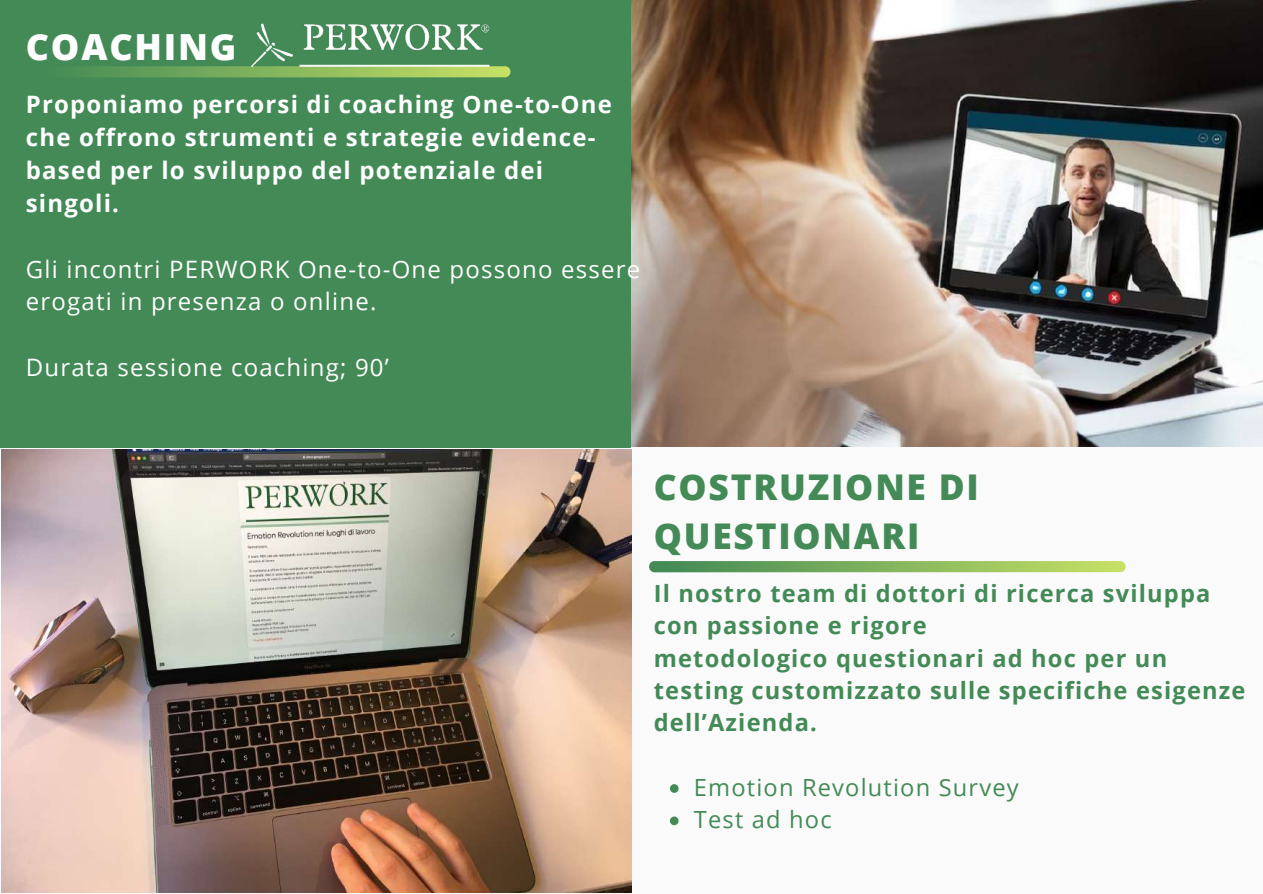
<style>
.page{position:relative;width:1263px;height:894px;background:#fff}
.page>*{position:absolute;margin:0;border:0;box-sizing:border-box;transform-origin:0 0}
.t1{font:800 36px "Open Sans";letter-spacing:.05em;color:#fdfefd}
.t2{font:800 35.4px/49.5px "Open Sans";letter-spacing:.05em;color:#438a57}
.t3{font:700 24px/32.8px "Open Sans";letter-spacing:.05em;color:#fdfefd}
.t4{font:24px/32.8px "Open Sans";letter-spacing:.05em;color:#fdfefd}
.t5{font:700 23.7px/32.4px "Open Sans";letter-spacing:.05em;color:#438a57}
.t6{font:23.7px/32.4px "Open Sans";letter-spacing:.05em;color:#438a57}
</style>
<div class="page">
<div style="left:0;top:0;width:1263px;height:893px;background:#fafafa"></div>
<div style="left:0;top:0;width:631px;height:447px;background:#438a57"></div>
<img style="left:631px;top:0;width:632px;height:446px">
<svg style="left:27px;top:66px;width:483px;height:11px"></svg>
<svg style="left:670px;top:784px;width:8px;height:8px"></svg>
<svg style="left:670px;top:816px;width:8px;height:8px"></svg>
<svg style="left:649px;top:561px;width:477px;height:11px;background:#84b45e"></svg>
<img style="left:1px;top:449px;width:630px;height:443px">
<img style="left:252px;top:23px;width:238px;height:43px">
<h1 class="t1" style="left:26px;top:21px;width:212px">COACHING</h1>
<p class="t3" style="left:26px;top:88px;width:588px">Proponiamo percorsi di coaching One-to-One che offrono strumenti e strategie evidence&shy;based per lo sviluppo del potenziale dei singoli.</p>
<p class="t4" style="left:26px;top:252px;width:616px">Gli incontri PERWORK One-to-One possono essere erogati in presenza o online.</p>
<p class="t4" style="left:26px;top:350px;width:365px">Durata sessione coaching; 90’</p>
<h2 class="t2" style="left:654px;top:461px;width:327px">COSTRUZIONE DI<br>QUESTIONARI</h2>
<p class="t5" style="left:654px;top:576px;width:593px">Il nostro team di dottori di ricerca sviluppa con passione e rigore<br>metodologico questionari ad hoc per un testing customizzato sulle specifiche esigenze dell’Azienda.</p>
<p class="t6" style="left:694px;top:770px;width:326px">Emotion Revolution Survey<br>Test ad hoc</p>
</div>
